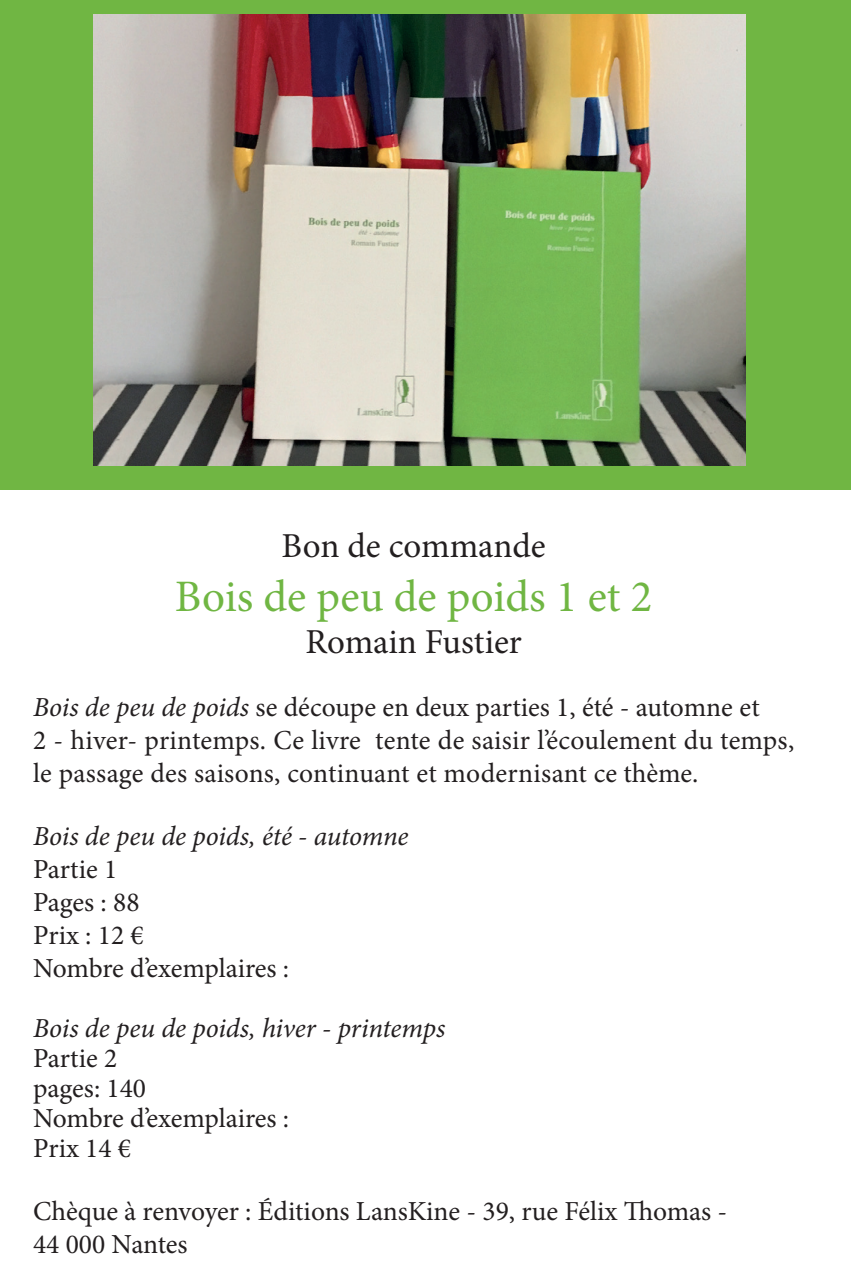
<style>
.page{position:relative;width:851px;height:1276px;background:#fff}
.page>*{position:absolute;margin:0;border:0;box-sizing:border-box;transform-origin:0 0}
.t1{font:45px "Minion Pro";color:#70b643}
.t2{font:35px "Minion Pro";letter-spacing:-.005em;color:#231f20}
.t3{font:27.5px/33px "Minion Pro";color:#231f20}
.t4{font:italic 27.5px "Minion Pro";letter-spacing:-.005em;color:#231f20}
.s1{font-style:italic}
</style>
<div class="page">
<div style="left:0;top:0;width:850px;height:489px;background:#70b643"></div>
<img style="left:93px;top:14px;width:652px;height:451px">
<p class="t2" style="left:281px;top:522px;width:265px">Bon de commande</p>
<h1 class="t1" style="left:175px;top:566px;width:479px">Bois de peu de poids 1 et 2</h1>
<p class="t2" style="left:305px;top:618px;width:218px">Romain Fustier</p>
<p class="t3" style="left:33px;top:690px;width:762px"><span class="s1">Bois de peu de poids</span> se découpe en deux parties 1, été - automne et<br>2 - hiver- printemps. Ce livre tente de saisir l’écoulement du temps, le passage des saisons, continuant et modernisant ce thème.</p>
<p class="t4" style="left:33px;top:817px;width:377px">Bois de peu de poids, été - automne</p>
<p class="t3" style="left:33px;top:852px;width:257px">Partie 1<br>Pages : 88<br>Prix : 12 €<br>Nombre d’exemplaires :</p>
<p class="t4" style="left:33px;top:1009px;width:413px">Bois de peu de poids, hiver - printemps</p>
<p class="t3" style="left:33px;top:1043px;width:257px;line-height:30px">Partie 2<br>pages: 140<br>Nombre d’exemplaires :<br>Prix 14 €</p>
<p class="t3" style="left:33px;top:1194px;width:695px">Chèque à renvoyer : Éditions LansKine - 39, rue Félix Thomas -<br>44 000 Nantes</p>
</div>
